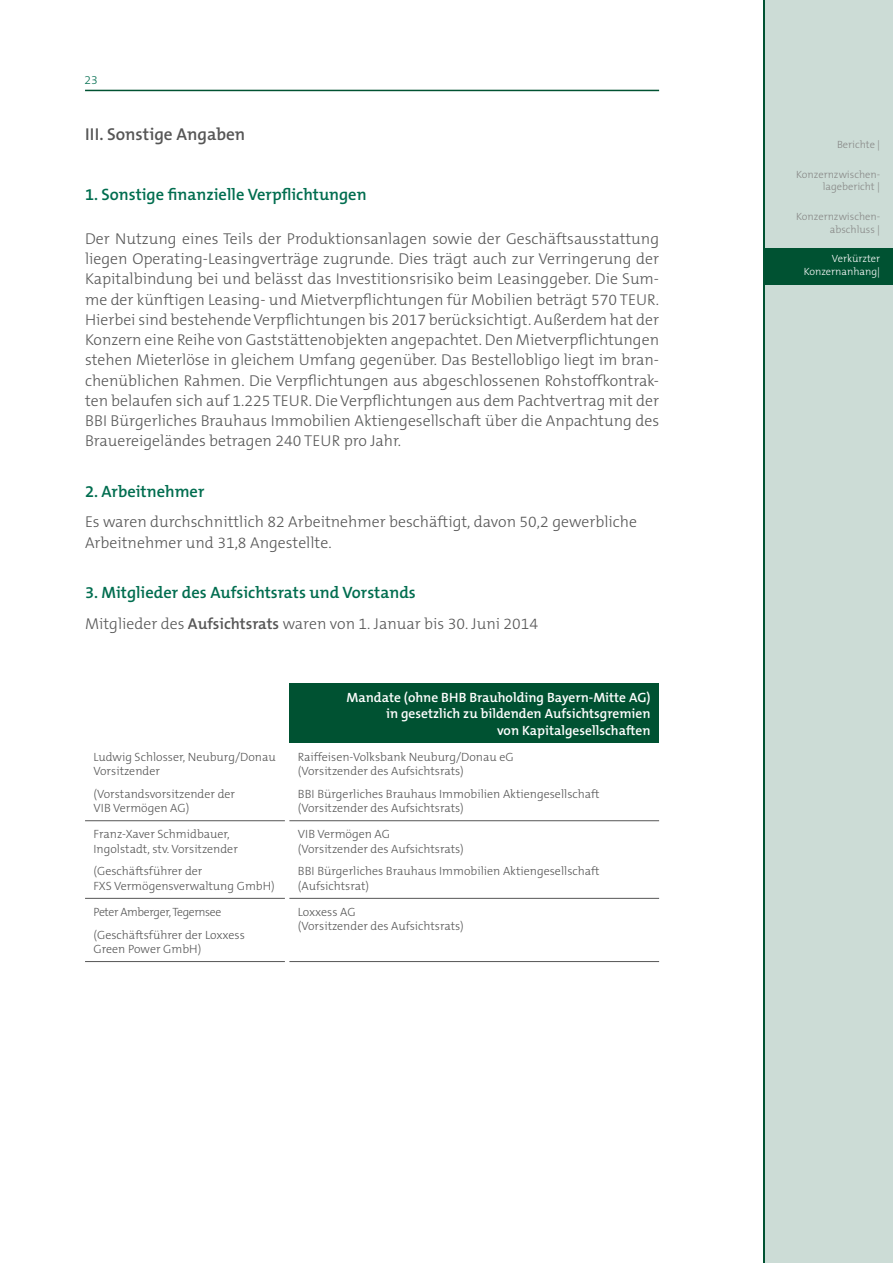
<style>
.page{position:relative;width:893px;height:1263px;background:#fff}
.page>*{position:absolute;margin:0;border:0;box-sizing:border-box;transform-origin:0 0}
.t1{font:600 17.25px "The Mix B6";color:#565656}
.t2{font:600 16.5px "The Mix B6";color:#006d4f}
.t3{font:300 15.75px/20.2px "The Mix B3";color:#565656;text-align:justify}
.t4{font:600 13.5px/16.2px "The Mix B6";color:#fff;text-align:right}
.t5{font:300 12px/14.4px "The Mix B3";color:#565656}
.t6{font:300 12px "The Mix B3";color:#006d4f}
.t7{font:300 10.5px/12.6px "The Mix B3";color:#878786;text-align:right}
.t8{font:300 10.5px/12.6px "The Mix B3";color:#fff;text-align:right}
.s1{font-family:"The Mix B6";font-weight:600}
</style>
<div class="page">
<div style="left:765px;top:0;width:128px;height:1263px;background:#ccdcd6"></div>
<div style="left:763px;top:248px;width:130px;height:36px;background:#005232"></div>
<hr style="left:85px;top:90px;width:574px;height:1px;background:#005232">
<div style="left:289px;top:684px;width:370px;height:59px;background:#005232"></div>
<hr style="left:85px;top:820px;width:200px;height:1px;background:#565656">
<hr style="left:289px;top:820px;width:370px;height:1px;background:#565656">
<hr style="left:85px;top:898px;width:200px;height:1px;background:#565656">
<hr style="left:85px;top:961px;width:200px;height:1px;background:#565656">
<hr style="left:289px;top:898px;width:370px;height:1px;background:#565656">
<hr style="left:289px;top:961px;width:370px;height:1px;background:#565656">
<p class="t6" style="left:85px;top:74px;width:15px">23</p>
<p class="t1" style="left:85px;top:126px;width:162px">III. Sonstige Angaben</p>
<p class="t2" style="left:85px;top:186px;width:283px">1. Sonstige finanzielle Verpflichtungen</p>
<p class="t3" style="left:85px;top:229px;width:576px">Der Nutzung eines Teils der Produktionsanlagen sowie der Geschäftsausstattung liegen Operating-Leasingverträge zugrunde. Dies trägt auch zur Verringerung der Kapitalbindung bei und belässt das Investitionsrisiko beim Leasinggeber. Die Sum&shy;me der künftigen Leasing- und Mietverpflichtungen für Mobilien beträgt 570 TEUR.<br>Hierbei sind bestehende Verpflichtungen bis 2017 berücksichtigt. Außerdem hat der Konzern eine Reihe von Gaststättenobjekten angepachtet. Den Mietverpflichtungen stehen Mieterlöse in gleichem Umfang gegenüber. Das Bestellobligo liegt im bran&shy;chenüblichen Rahmen. Die Verpflichtungen aus abgeschlossenen Rohstoffkontrak&shy;ten belaufen sich auf 1.225 TEUR. Die Verpflichtungen aus dem Pachtvertrag mit der BBI Bürgerliches Brauhaus Immobilien Aktiengesellschaft über die Anpachtung des Brauereigeländes betragen 240 TEUR pro Jahr.</p>
<p class="t2" style="left:85px;top:483px;width:121px">2. Arbeitnehmer</p>
<p class="t3" style="left:85px;top:513px;width:553px">Es waren durchschnittlich 82 Arbeitnehmer beschäftigt, davon 50,2 gewerbliche<br>Arbeitnehmer und 31,8 Angestellte.</p>
<p class="t2" style="left:85px;top:584px;width:332px">3. Mitglieder des Aufsichtsrats und Vorstands</p>
<p class="t3" style="left:85px;top:614px;width:455px">Mitglieder des <span class="s1">Aufsichtsrats</span> waren von 1. Januar bis 30. Juni 2014</p>
<p class="t5" style="left:94px;top:750px;width:184px">Ludwig Schlosser, Neuburg/Donau<br>Vorsitzender</p>
<p class="t5" style="left:94px;top:787px;width:143px">(Vorstandsvorsitzender der<br>VIB Vermögen AG)</p>
<p class="t5" style="left:94px;top:827px;width:146px">Franz-Xaver Schmidbauer,<br>Ingolstadt, stv. Vorsitzender</p>
<p class="t5" style="left:94px;top:865px;width:183px">(Geschäftsführer der<br>FXS Vermögensverwaltung GmbH)</p>
<p class="t5" style="left:94px;top:901px;width:153px;line-height:23px">Peter Amberger, Tegernsee (Geschäftsführer der Loxxess</p>
<p class="t5" style="left:94px;top:942px;width:109px">Green Power GmbH)</p>
<p class="t4" style="left:346px;top:690px;width:306px">Mandate (ohne BHB Brauholding Bayern-Mitte AG) in gesetzlich zu bildenden Aufsichtsgremien<br>von Kapitalgesellschaften</p>
<p class="t5" style="left:298px;top:750px;width:217px">Raiffeisen-Volksbank Neuburg/Donau eG (Vorsitzender des Aufsichtsrats)</p>
<p class="t5" style="left:298px;top:787px;width:303px">BBI Bürgerliches Brauhaus Immobilien Aktiengesellschaft (Vorsitzender des Aufsichtsrats)</p>
<p class="t5" style="left:298px;top:827px;width:167px">VIB Vermögen AG<br>(Vorsitzender des Aufsichtsrats)</p>
<p class="t5" style="left:298px;top:865px;width:303px">BBI Bürgerliches Brauhaus Immobilien Aktiengesellschaft (Aufsichtsrat)</p>
<p class="t5" style="left:298px;top:905px;width:167px">Loxxess AG<br>(Vorsitzender des Aufsichtsrats)</p>
<p class="t7" style="left:837px;top:139px;width:45px">Berichte |</p>
<p class="t7" style="left:796px;top:168px;width:86px">Konzernzwischen&shy;lagebericht |</p>
<p class="t7" style="left:796px;top:211px;width:86px">Konzernzwischen&shy;abschluss |</p>
<p class="t8" style="left:804px;top:253px;width:78px">Verkürzter<br>Konzernanhang|</p>
</div>
